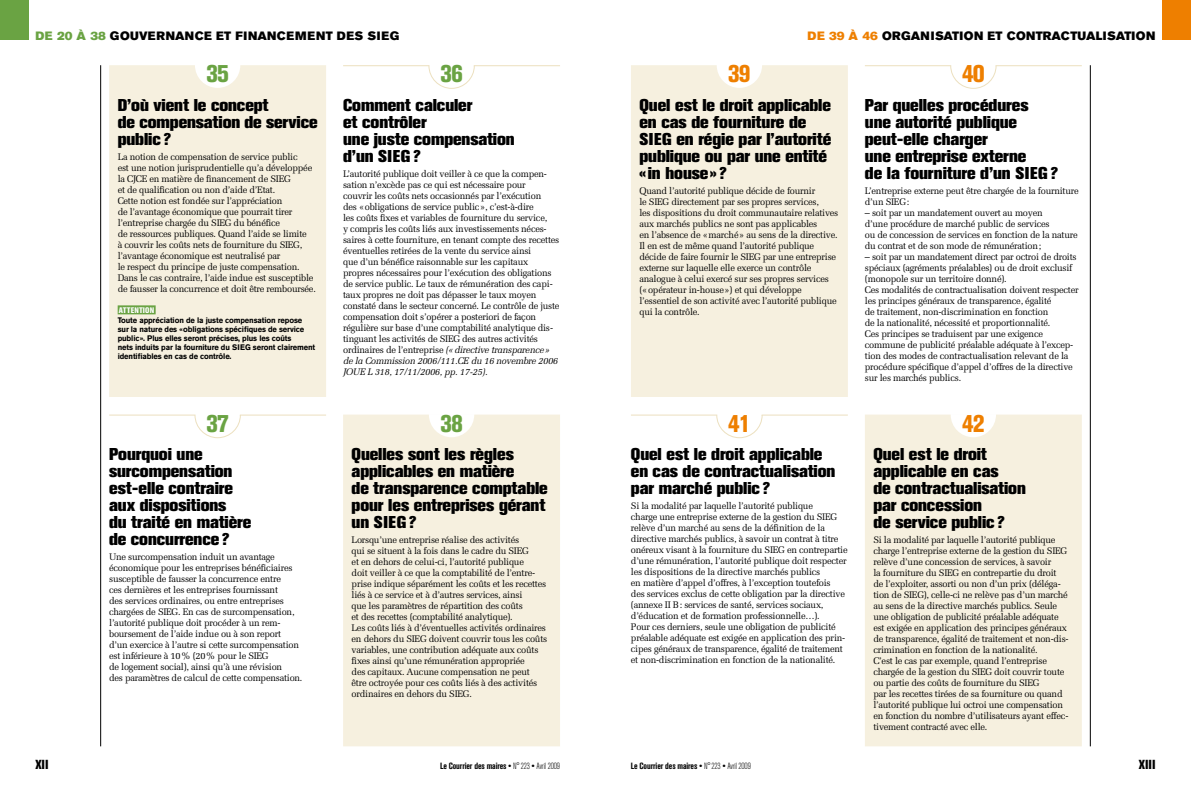
<style>
.page{position:relative;width:1191px;height:794px;background:#fff}
.page>*{position:absolute;margin:0;border:0;box-sizing:border-box;transform-origin:0 0}
.t1{font:800 condensed 24px "Akzidenz Grotesk Std";letter-spacing:-.035em;color:#6aa343}
.t2{font:800 condensed 24px "Akzidenz Grotesk Std";letter-spacing:-.035em;color:#ee7f00}
.t3{font:800 17px/17px "Akzidenz Grotesk Std";letter-spacing:-.005em;color:#000}
.t4{font:800 condensed 13px "Akzidenz Grotesk Std";color:#000}
.t5{font:12px "Akzidenz Grotesk Std Super";letter-spacing:.025em;color:#000}
.t6{font:9.5px/11px "Melior LT Std";letter-spacing:-.025em;color:#000}
.t7{font:700 condensed 9px "Akzidenz Grotesk Std";letter-spacing:-.015em;color:#000}
.t8{font:700 8px/9px "Akzidenz Grotesk Std";letter-spacing:-.015em;color:#000;scale:.95 1}
.t9{font:800 condensed 8px "Akzidenz Grotesk Std";letter-spacing:.02em;color:#fff}
.s1{color:#6aa343}
.s2{color:#ee7f00}
.s3{font-style:italic}
.s4{font-weight:300}
</style>
<div class="page">
<hr style="left:100px;top:65px;width:1px;height:681px;background:#000">
<div style="left:109px;top:65px;width:217px;height:332px;background:#f6f0df"></div>
<hr style="left:343px;top:65px;width:86px;height:1px;background:#ece0bf">
<svg style="left:428px;top:65px;width:47px;height:24px"></svg>
<hr style="left:474px;top:65px;width:86px;height:1px;background:#ece0bf">
<div style="left:343px;top:414px;width:217px;height:332px;background:#f6f0df"></div>
<hr style="left:109px;top:414px;width:86px;height:1px;background:#ece0bf">
<svg style="left:194px;top:414px;width:47px;height:25px"></svg>
<hr style="left:240px;top:414px;width:86px;height:1px;background:#ece0bf">
<div style="left:0;top:0;width:28px;height:40px;background:#6aa343"></div>
<hr style="left:1090px;top:65px;width:1px;height:681px;background:#000">
<div style="left:631px;top:65px;width:217px;height:332px;background:#f6f0df"></div>
<hr style="left:865px;top:65px;width:86px;height:1px;background:#ece0bf">
<svg style="left:949px;top:65px;width:48px;height:24px"></svg>
<hr style="left:995px;top:65px;width:86px;height:1px;background:#ece0bf">
<div style="left:865px;top:414px;width:216px;height:332px;background:#f6f0df"></div>
<hr style="left:631px;top:414px;width:86px;height:1px;background:#ece0bf">
<svg style="left:716px;top:414px;width:47px;height:25px"></svg>
<hr style="left:761px;top:414px;width:87px;height:1px;background:#ece0bf">
<div style="left:1162px;top:0;width:29px;height:40px;background:#ee7f00"></div>
<div style="left:118px;top:305px;width:38px;height:9px;background:#6aa343"></div>
<p class="t5" style="left:35px;top:29px;width:356px"><span class="s1">DE 20 À 38</span> GOUVERNANCE ET FINANCEMENT DES SIEG</p>
<p class="t5" style="left:807px;top:29px;width:349px"><span class="s2">DE 39 À 46</span> ORGANISATION ET CONTRACTUALISATION</p>
<h1 class="t1" style="left:206px;top:60px;width:25px">35</h1>
<h1 class="t1" style="left:440px;top:60px;width:25px">36</h1>
<h1 class="t2" style="left:728px;top:60px;width:25px">39</h1>
<h1 class="t2" style="left:961px;top:60px;width:25px">40</h1>
<h2 class="t3" style="left:118px;top:96px;width:201px">D’où vient le concept<br>de compensation de service public?</h2>
<p class="t6" style="left:118px;top:151px;width:200px">La notion de compensation de service public<br>est une notion jurisprudentielle qu’a développée la CJCE en matière de financement de SIEG<br>et de qualification ou non d’aide d’Etat.<br>Cette notion est fondée sur l’appréciation<br>de l’avantage économique que pourrait tirer l’entreprise chargée du SIEG du bénéfice<br>de ressources publiques. Quand l’aide se limite<br>à couvrir les coûts nets de fourniture du SIEG, l’avantage économique est neutralisé par<br>le respect du principe de juste compensation.<br>Dans le cas contraire, l’aide indue est susceptible de fausser la concurrence et doit être remboursée.</p>
<p class="t9" style="left:119px;top:305px;width:37px">ATTENTION</p>
<p class="t8" style="left:118px;top:316px;width:209px">Toute appréciation de la juste compensation repose sur la nature des « obligations spécifiques de service public ». Plus elles seront précises, plus les coûts<br>nets induits par la fourniture du SI EG seront clairement identifiables en cas de contrôle.</p>
<h2 class="t3" style="left:343px;top:96px;width:173px">Comment calculer<br>et contrôler<br>une juste compensation d’un SIEG?</h2>
<p class="t6" style="left:343px;top:168px;width:218px">L’autorité publique doit veiller à ce que la compen&shy;sation n’excède pas ce qui est nécessaire pour<br>couvrir les coûts nets occasionnés par l’exécution<br>des «obligations de service public», c’est-à-dire<br>les coûts fixes et variables de fourniture du service,<br>y compris les coûts liés aux investissements néces&shy;saires à cette fourniture, en tenant compte des recettes éventuelles retirées de la vente du service ainsi<br>que d’un bénéfice raisonnable sur les capitaux propres nécessaires pour l’exécution des obligations de service public. Le taux de rémunération des capi&shy;taux propres ne doit pas dépasser le taux moyen constaté dans le secteur concerné. Le contrôle de juste compensation doit s’opérer a posteriori de façon régulière sur base d’une comptabilité analytique dis&shy;tinguant les activités de SIEG des autres activités ordinaires de l’entreprise <span class="s3">(«directive transparence» de la Commission 2006/111.CE du 16 novembre 2006<br>JOUE L 318, 17/11/2006, pp. 17-25).</span></p>
<h2 class="t3" style="left:639px;top:96px;width:193px">Quel est le droit applicable en cas de fourniture de<br>SIE G en régie par l’autorité publique ou par une entité «in house»?</h2>
<p class="t6" style="left:639px;top:185px;width:200px">Quand l’autorité publique décide de fournir<br>le SIEG directement par ses propres services,<br>les dispositions du droit communautaire relatives aux marchés publics ne sont pas applicables<br>en l’absence de «marché» au sens de la directive.<br>Il en est de même quand l’autorité publique décide de faire fournir le SIEG par une entreprise externe sur laquelle elle exerce un contrôle analogue à celui exercé sur ses propres services («opérateur in-house») et qui développe l’essentiel de son activité avec l’autorité publique qui la contrôle.</p>
<h2 class="t3" style="left:865px;top:96px;width:194px">Par quelles procédures une autorité publique peut-elle charger<br>une entreprise externe<br>de la fourniture d’un SIEG?</h2>
<p class="t6" style="left:865px;top:185px;width:215px">L’entreprise externe peut être chargée de la fourniture d’un SIEG:</p>
<p class="t6" style="left:865px;top:207px;width:214px">– soit par un mandatement ouvert au moyen<br>d’une procédure de marché public de services<br>ou de concession de services en fonction de la nature du contrat et de son mode de rémunération;</p>
<p class="t6" style="left:865px;top:251px;width:215px">– soit par un mandatement direct par octroi de droits spéciaux (agréments préalables) ou de droit exclusif (monopole sur un territoire donné).<br>Ces modalités de contractualisation doivent respecter les principes généraux de transparence, égalité<br>de traitement, non-discrimination en fonction<br>de la nationalité, nécessité et proportionnalité.<br>Ces principes se traduisent par une exigence commune de publicité préalable adéquate à l’excep&shy;tion des modes de contractualisation relevant de la procédure spécifique d’appel d’offres de la directive sur les marchés publics.</p>
<h1 class="t1" style="left:206px;top:409px;width:25px">37</h1>
<h1 class="t1" style="left:440px;top:409px;width:25px">38</h1>
<h1 class="t2" style="left:728px;top:409px;width:25px">41</h1>
<h1 class="t2" style="left:961px;top:409px;width:25px">42</h1>
<h2 class="t3" style="left:109px;top:446px;width:144px">Pourquoi une surcompensation est-elle contraire aux dispositions<br>du traité en matière de concurrence?</h2>
<p class="t6" style="left:109px;top:551px;width:195px">Une surcompensation induit un avantage économique pour les entreprises bénéficiaires susceptible de fausser la concurrence entre<br>ces dernières et les entreprises fournissant<br>des services ordinaires, ou entre entreprises chargées de SIEG. En cas de surcompensation, l’autorité publique doit procéder à un rem&shy;boursement de l’aide indue ou à son report<br>d’un exercice à l’autre si cette surcompensation est inférieure à 10% (20% pour le SIEG<br>de logement social), ainsi qu’à une révision<br>des paramètres de calcul de cette compensation.</p>
<h2 class="t3" style="left:351px;top:446px;width:198px">Quelles sont les règles applicables en matière<br>de transparence comptable pour les entreprises gérant un SIEG?</h2>
<p class="t6" style="left:351px;top:534px;width:197px">Lorsqu’une entreprise réalise des activités<br>qui se situent à la fois dans le cadre du SIEG<br>et en dehors de celui-ci, l’autorité publique<br>doit veiller à ce que la comptabilité de l’entre&shy;prise indique séparément les coûts et les recettes liés à ce service et à d’autres services, ainsi<br>que les paramètres de répartition des coûts<br>et des recettes (comptabilité analytique).<br>Les coûts liés à d’éventuelles activités ordinaires en dehors du SIEG doivent couvrir tous les coûts variables, une contribution adéquate aux coûts fixes ainsi qu’une rémunération appropriée<br>des capitaux. Aucune compensation ne peut être octroyée pour ces coûts liés à des activités ordinaires en dehors du SIEG.</p>
<h2 class="t3" style="left:631px;top:446px;width:206px">Quel est le droit applicable en cas de contractualisation par marché public?</h2>
<p class="t6" style="left:631px;top:500px;width:218px">Si la modalité par laquelle l’autorité publique<br>charge une entreprise externe de la gestion du SIEG relève d’un marché au sens de la définition de la directive marchés publics, à savoir un contrat à titre onéreux visant à la fourniture du SIEG en contrepartie d’une rémunération, l’autorité publique doit respecter les dispositions de la directive marchés publics<br>en matière d’appel d’offres, à l’exception toutefois<br>des services exclus de cette obligation par la directive (annexe II B: services de santé, services sociaux, d’éducation et de formation professionnelle…).<br>Pour ces derniers, seule une obligation de publicité préalable adéquate est exigée en application des prin&shy;cipes généraux de transparence, égalité de traitement et non-discrimination en fonction de la nationalité.</p>
<h2 class="t3" style="left:873px;top:446px;width:154px">Quel est le droit applicable en cas<br>de contractualisation par concession<br>de service public?</h2>
<p class="t6" style="left:873px;top:534px;width:197px">Si la modalité par laquelle l’autorité publique charge l’entreprise externe de la gestion du SIEG relève d’une concession de services, à savoir<br>la fourniture du SIEG en contrepartie du droit de l’exploiter, assorti ou non d’un prix (déléga&shy;tion de SIEG), celle-ci ne relève pas d’un marché au sens de la directive marchés publics. Seule une obligation de publicité préalable adéquate est exigée en application des principes généraux de transparence, égalité de traitement et non-dis&shy;crimination en fonction de la nationalité.<br>C’est le cas par exemple, quand l’entreprise chargée de la gestion du SIEG doit couvrir toute ou partie des coûts de fourniture du SIEG<br>par les recettes tirées de sa fourniture ou quand l’autorité publique lui octroi une compensation en fonction du nombre d’utilisateurs ayant effec&shy;tivement contracté avec elle.</p>
<h3 class="t4" style="left:35px;top:757px;width:11px">XII</h3>
<p class="t7" style="left:440px;top:761px;width:121px">Le Courrier des maires ● <span class="s4">N° 223</span> ● <span class="s4">Avril 2009</span></p>
<p class="t7" style="left:631px;top:761px;width:121px">Le Courrier des maires ● <span class="s4">N° 223</span> ● <span class="s4">Avril 2009</span></p>
<h3 class="t4" style="left:1138px;top:757px;width:11px">XIII</h3>
</div>
